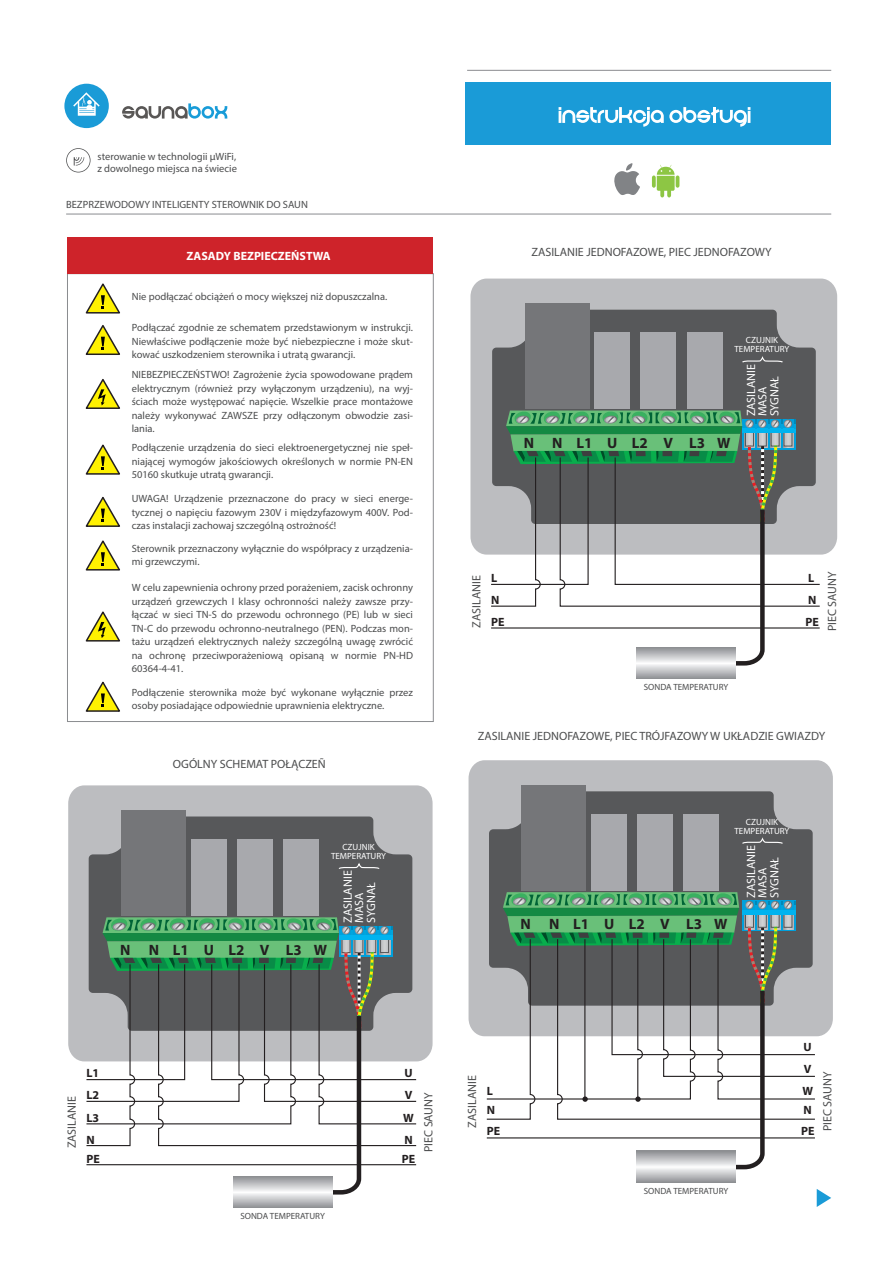
<style>
.page{position:relative;width:893px;height:1263px;background:#fff}
.page>*{position:absolute;margin:0;border:0;box-sizing:border-box;transform-origin:0 0}
.t1{font:700 15px "Myriad Pro";letter-spacing:.865em;color:#231f20}
.t2{font:12px "Myriad Pro";color:#4b4c4d}
.t3{font:12px/11.7px "Myriad Pro";color:#fff}
.t4{font:700 12px/22.5px "Myriad Pro";color:#231f20}
.t5{font:700 12px "Myriad Pro";color:#fff}
.t6{font:10.5px/13.5px "Myriad Pro";color:#4b4c4d;text-align:justify}
.t7{font:9px/9px "Myriad Pro";color:#fff;text-align:center}
.t8{font:9px "Myriad Pro";color:#4b4c4d}
</style>
<div class="page">
<div style="left:67px;top:237px;width:366px;height:37px;background:#ce232a"></div>
<svg style="left:85px;top:283px;width:35px;height:31px"></svg>
<svg style="left:85px;top:325px;width:35px;height:30px"></svg>
<svg style="left:85px;top:444px;width:35px;height:31px"></svg>
<svg style="left:85px;top:496px;width:35px;height:31px"></svg>
<svg style="left:85px;top:540px;width:35px;height:31px"></svg>
<svg style="left:85px;top:681px;width:35px;height:31px"></svg>
<svg style="left:85px;top:379px;width:35px;height:30px"></svg>
<svg style="left:85px;top:611px;width:35px;height:31px"></svg>
<div style="left:465px;top:82px;width:366px;height:63px;background:#1a9bd7"></div>
<svg style="left:559px;top:107px;width:191px;height:20px"></svg>
<hr style="left:467px;top:70px;width:364px;height:1px;background:#8a8c8f">
<hr style="left:66px;top:214px;width:765px;height:1px;background:#8a8c8f">
<svg style="left:817px;top:1189px;width:14px;height:18px"></svg>
<svg style="left:652px;top:175px;width:4px;height:13px"></svg>
<svg style="left:657px;top:165px;width:22px;height:32px"></svg>
<svg style="left:614px;top:163px;width:26px;height:32px"></svg>
<svg style="left:66px;top:148px;width:25px;height:24px"></svg>
<div style="left:64px;top:84px;width:45px;height:44px;background:#1a9bd7;border-radius:50%"></div>
<svg style="left:122px;top:103px;width:105px;height:16px"></svg>
<svg style="left:73px;top:92px;width:27px;height:24px"></svg>
<div style="left:470px;top:279px;width:367px;height:276px;background:#bcbdc0"></div>
<svg style="left:492px;top:310px;width:324px;height:100px;background:#666769"></svg>
<div style="left:594px;top:332px;width:36px;height:77px;background:#a8a9ad"></div>
<div style="left:640px;top:332px;width:36px;height:77px;background:#a8a9ad"></div>
<div style="left:687px;top:332px;width:35px;height:77px;background:#a8a9ad"></div>
<div style="left:525px;top:304px;width:64px;height:105px;background:#757679"></div>
<svg style="left:741px;top:358px;width:42px;height:5px"></svg>
<div style="left:469px;top:760px;width:364px;height:276px;background:#bcbdc0"></div>
<svg style="left:489px;top:791px;width:324px;height:101px;background:#66676a"></svg>
<div style="left:591px;top:814px;width:36px;height:76px;background:#a8a9ad"></div>
<div style="left:637px;top:814px;width:36px;height:76px;background:#a8a9ad"></div>
<div style="left:683px;top:814px;width:36px;height:76px;background:#a8a9ad"></div>
<div style="left:522px;top:785px;width:64px;height:105px;background:#757679"></div>
<svg style="left:490px;top:410px;width:331px;height:256px"></svg>
<svg style="left:636px;top:647px;width:100px;height:31px;background:#c4c5c7"></svg>
<svg style="left:741px;top:839px;width:42px;height:6px"></svg>
<svg style="left:486px;top:892px;width:330px;height:278px"></svg>
<svg style="left:636px;top:1151px;width:100px;height:31px;background:#c4c5c7"></svg>
<div style="left:68px;top:785px;width:365px;height:276px;background:#bcbdc0"></div>
<svg style="left:89px;top:816px;width:323px;height:101px;background:#666769"></svg>
<div style="left:191px;top:839px;width:36px;height:77px;background:#a8a9ad"></div>
<div style="left:237px;top:839px;width:36px;height:77px;background:#a8a9ad"></div>
<div style="left:283px;top:839px;width:36px;height:77px;background:#a8a9ad"></div>
<div style="left:121px;top:811px;width:65px;height:105px;background:#757679"></div>
<svg style="left:338px;top:864px;width:42px;height:6px"></svg>
<svg style="left:85px;top:917px;width:332px;height:280px"></svg>
<svg style="left:233px;top:1176px;width:99px;height:31px;background:#c4c5c7"></svg>
<p class="t6" style="left:98px;top:150px;width:141px;line-height:12px">sterowanie w technologii μWiFi, z dowolnego miejsca na świecie</p>
<p class="t6" style="left:66px;top:198px;width:243px">BEZPRZEWODOWY INTELIGENTY STEROWNIK DO SAUN</p>
<p class="t5" style="left:187px;top:248px;width:146px">ZASADY BEZPIECZEŃSTWA</p>
<p class="t6" style="left:132px;top:290px;width:257px">Nie podłączać obciążeń o mocy większej niż dopuszczalna.</p>
<p class="t6" style="left:132px;top:321px;width:283px">Podłączać zgodnie ze schematem przedstawionym w instrukcji.<br>Niewłaściwe podłączenie może być niebezpieczne i może skut&shy;kować uszkodzeniem sterownika i utratą gwarancji.</p>
<p class="t6" style="left:132px;top:368px;width:283px">NIEBEZPIECZEŃSTWO! Zagrożenie życia spowodowane prądem elektrycznym (również przy wyłączonym urządzeniu), na wyj&shy;ściach może występować napięcie. Wszelkie prace montażowe należy wykonywać ZAWSZE przy odłączonym obwodzie zasi&shy;lania.</p>
<p class="t6" style="left:132px;top:441px;width:283px">Podłączenie urządzenia do sieci elektroenergetycznej nie speł&shy;niającej wymogów jakościowych określonych w normie PN-EN 50160 skutkuje utratą gwarancji.</p>
<p class="t6" style="left:132px;top:492px;width:283px">UWAGA! Urządzenie przeznaczone do pracy w sieci energe&shy;tycznej o napięciu fazowym 230V i międzyfazowym 400V. Pod&shy;czas instalacji zachowaj szczególną ostrożność!</p>
<p class="t6" style="left:132px;top:541px;width:283px">Sterownik przeznaczony wyłącznie do współpracy z urządzenia&shy;mi grzewczymi.</p>
<p class="t6" style="left:132px;top:581px;width:283px">W celu zapewnienia ochrony przed porażeniem, zacisk ochronny urządzeń grzewczych I klasy ochronności należy zawsze przy&shy;łączać w sieci TN-S do przewodu ochronnego (PE) lub w sieci TN-C do przewodu ochronno-neutralnego (PEN). Podczas mon&shy;tażu urządzeń elektrycznych należy szczególną uwagę zwrócić na ochronę przeciwporażeniową opisaną w normie PN-HD 60364-4-41.</p>
<p class="t6" style="left:132px;top:685px;width:283px">Podłączenie sterownika może być wykonane wyłącznie przez osoby posiadające odpowiednie uprawnienia elektryczne.</p>
<p class="t2" style="left:173px;top:756px;width:154px">OGÓLNY SCHEMAT POŁĄCZEÑ</p>
<p class="t7" style="left:331px;top:842px;width:56px">CZUJNIK<br>TEMPERATURY</p>
<p class="t3" style="left:342px;top:923px;width:54px;rotate:-90deg">ZASILANIE<br>MASA<br>SYGNAŁ</p>
<h1 class="t1" style="left:120px;top:940px;width:208px">N NL1UL2V L3W</h1>
<p class="t4" style="left:86px;top:1061px;width:14px">L1</p>
<p class="t4" style="left:404px;top:1061px;width:10px">U</p>
<p class="t4" style="left:86px;top:1083px;width:14px">L2</p>
<p class="t4" style="left:405px;top:1083px;width:9px">V</p>
<p class="t4" style="left:86px;top:1106px;width:14px">L3</p>
<p class="t2" style="left:64px;top:1148px;width:54px;rotate:-90deg">ZASILANIE</p>
<p class="t2" style="left:421px;top:1152px;width:61px;rotate:-90deg">PIEC SAUNY</p>
<p class="t4" style="left:403px;top:1106px;width:12px">W</p>
<p class="t4" style="left:86px;top:1130px;width:15px;line-height:18.8px">N<br>PE</p>
<p class="t4" style="left:404px;top:1128px;width:10px">N</p>
<p class="t4" style="left:402px;top:1147px;width:15px">PE</p>
<p class="t8" style="left:240px;top:1210px;width:86px">SONDA TEMPERATURY</p>
<p class="t2" style="left:531px;top:244px;width:242px">ZASILANIE JEDNOFAZOWE, PIEC JEDNOFAZOWY</p>
<p class="t7" style="left:734px;top:336px;width:56px">CZUJNIK<br>TEMPERATURY</p>
<p class="t3" style="left:745px;top:416px;width:54px;rotate:-90deg">ZASILANIE<br>MASA<br>SYGNAŁ</p>
<h1 class="t1" style="left:524px;top:433px;width:208px">N NL1UL2V L3W</h1>
<p class="t2" style="left:469px;top:628px;width:54px;rotate:-90deg">ZASILANIE</p>
<p class="t2" style="left:825px;top:631px;width:61px;rotate:-90deg">PIEC SAUNY</p>
<p class="t4" style="left:491px;top:566px;width:8px">L</p>
<p class="t4" style="left:808px;top:566px;width:8px">L</p>
<p class="t4" style="left:491px;top:588px;width:10px">N</p>
<p class="t4" style="left:808px;top:588px;width:10px">N</p>
<p class="t4" style="left:491px;top:610px;width:15px">PE</p>
<p class="t4" style="left:805px;top:610px;width:15px">PE</p>
<p class="t8" style="left:644px;top:681px;width:86px">SONDA TEMPERATURY</p>
<p class="t2" style="left:478px;top:729px;width:349px">ZASILANIE JEDNOFAZOWE, PIEC TRÓJFAZOWY W UKŁADZIE GWIAZDY</p>
<p class="t7" style="left:734px;top:817px;width:56px">CZUJNIK<br>TEMPERATURY</p>
<p class="t3" style="left:745px;top:898px;width:54px;rotate:-90deg">ZASILANIE<br>MASA<br>SYGNAŁ</p>
<h1 class="t1" style="left:521px;top:915px;width:208px">N NL1UL2V L3W</h1>
<p class="t4" style="left:804px;top:1035px;width:10px">U</p>
<p class="t4" style="left:802px;top:1057px;width:12px">V<br>W</p>
<p class="t2" style="left:465px;top:1127px;width:54px;rotate:-90deg">ZASILANIE</p>
<p class="t2" style="left:820px;top:1131px;width:61px;rotate:-90deg">PIEC SAUNY</p>
<p class="t4" style="left:487px;top:1079px;width:8px">L</p>
<p class="t4" style="left:487px;top:1098px;width:10px">N</p>
<p class="t4" style="left:804px;top:1098px;width:10px">N</p>
<p class="t4" style="left:487px;top:1119px;width:15px">PE</p>
<p class="t4" style="left:801px;top:1119px;width:15px">PE</p>
<p class="t8" style="left:644px;top:1185px;width:86px">SONDA TEMPERATURY</p>
</div>
